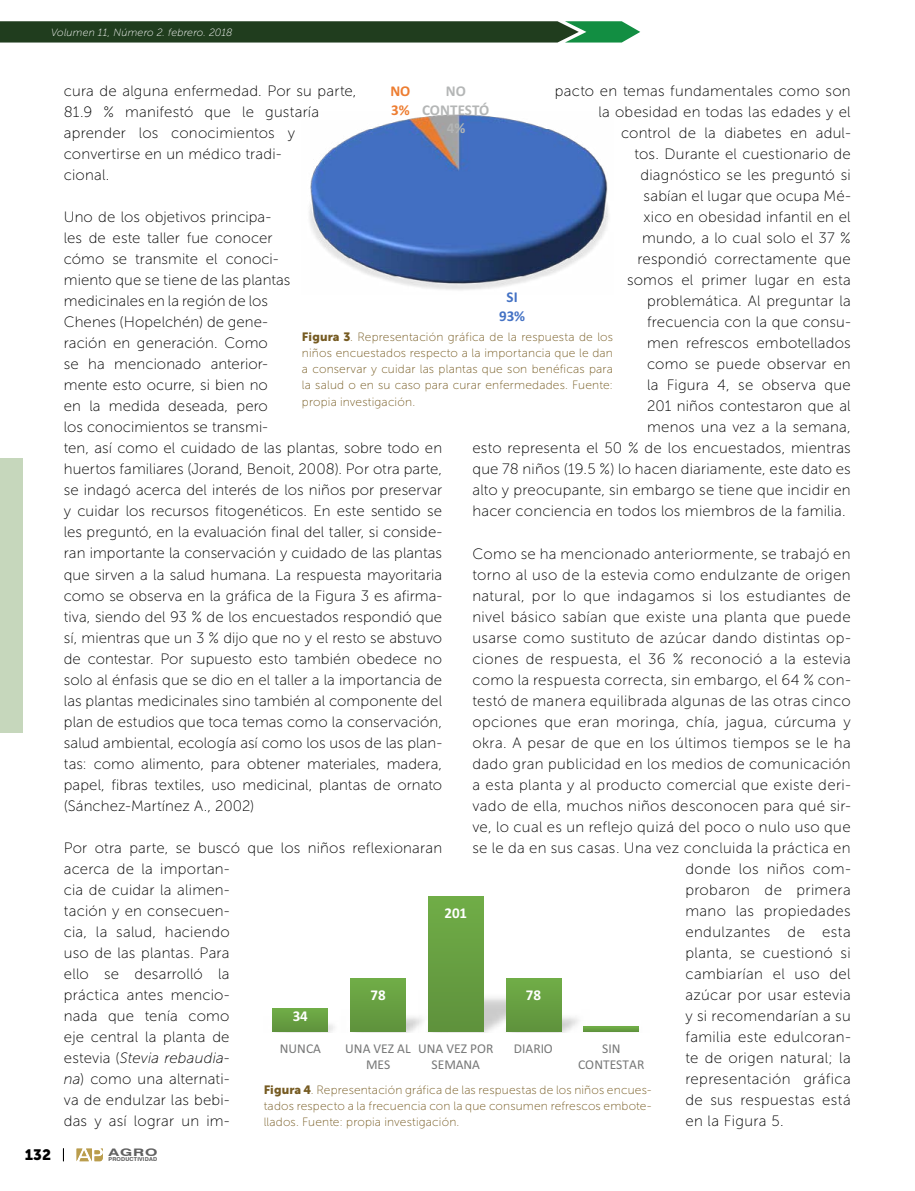
<style>
.page{position:relative;width:915px;height:1191px;background:#fff}
.page>*{position:absolute;margin:0;border:0;box-sizing:border-box;transform-origin:0 0}
.t1{font:15px/21px "Museo Sans 100";letter-spacing:.01em;color:#000}
.t2{font:700 15px/18.3px "Calibri";color:#b4b6b6;text-align:center}
.t3{font:700 15px "Calibri";letter-spacing:-.005em;color:#fff}
.t4{font:700 15px/18.3px "Calibri";color:#4472c4;text-align:center}
.t5{font:700 15px/18.3px "Calibri";color:#ed7d31}
.t6{font:15px "Museo Sans 900";color:#000}
.t7{font:13.5px/16.5px "Calibri";color:#767777;text-align:center}
.t8{font:300 13.5px "The Sans 3";color:#fff}
.t9{font:12px/16.2px "Museo Sans 100";letter-spacing:.015em;color:#765b22;text-align:justify}
.t10{font:italic 10.5px "Museo Sans 100";letter-spacing:.02em;color:#fff}
.t11{font:700 10.35px "Swiss 721 BT";color:#000;scale:1.52 1}
.t12{font:700 5.4px "Swiss 721 BT";letter-spacing:.03em;color:#000}
.s1{font-style:italic}
.s2{font-family:"Museo Sans 900"}
</style>
<div class="page">
<svg style="left:77px;top:1148px;width:26px;height:13px"></svg>
<svg style="left:63px;top:1148px;width:1px;height:13px"></svg>
<div style="left:0;top:458px;width:22px;height:275px;background:#c6d7bc"></div>
<svg style="left:0;top:21px;width:640px;height:22px;background:#2b4f2e"></svg>
<img style="left:309px;top:114px;width:300px;height:176px">
<img style="left:272px;top:1016px;width:63px;height:16px">
<img style="left:350px;top:1009px;width:69px;height:23px">
<img style="left:419px;top:991px;width:87px;height:41px">
<img style="left:496px;top:1009px;width:83px;height:23px">
<img style="left:574px;top:1021px;width:65px;height:11px">
<div style="left:273px;top:1008px;width:55px;height:23px;background:#68a042"></div>
<div style="left:350px;top:979px;width:55px;height:52px;background:linear-gradient(to right,#679f41,#679f41)"></div>
<div style="left:428px;top:896px;width:55px;height:135px;background:linear-gradient(to right,#679f42,#679f42)"></div>
<div style="left:506px;top:979px;width:55px;height:52px;background:linear-gradient(to right,#679f41,#679f41)"></div>
<div style="left:583px;top:1026px;width:55px;height:5px;background:#6ba544"></div>
<p class="t8" style="left:51px;top:21px;width:274px">Biofertilizantes y producción de caña de azúcar</p>
<p class="t10" style="left:51px;top:27px;width:183px">Volumen 11, Número 2. febrero. 2018</p>
<p class="t1" style="left:64px;top:81px;width:294px">cura de alguna enfermedad. Por su parte,<br>81.9 % manifestó que le gustaría aprender los conocimientos y convertirse en un médico tradi-<br>cional.</p>
<p class="t1" style="left:64px;top:207px;width:380px">Uno de los objetivos principa-<br>les de este taller fue conocer<br>cómo se transmite el conoci-<br>miento que se tiene de las plantas<br>medicinales en la región de los<br>Chenes (Hopelchén) de gene-<br>ración en generación. Como<br>se ha mencionado anterior-<br>mente esto ocurre, si bien no<br>en la medida deseada, pero<br>los conocimientos se transmi-<br>ten, así como el cuidado de las plantas, sobre todo en huertos familiares (Jorand, Benoit, 2008). Por otra parte, se indagó acerca del interés de los niños por preservar y cuidar los recursos fitogenéticos. En este sentido se les preguntó, en la evaluación final del taller, si conside&shy;ran importante la conservación y cuidado de las plantas que sirven a la salud humana. La respuesta mayoritaria como se observa en la gráfica de la Figura 3 es afirma&shy;tiva, siendo del 93 % de los encuestados respondió que sí, mientras que un 3 % dijo que no y el resto se abstuvo de contestar. Por supuesto esto también obedece no solo al énfasis que se dio en el taller a la importancia de las plantas medicinales sino también al componente del plan de estudios que toca temas como la conservación, salud ambiental, ecología así como los usos de las plan&shy;tas: como alimento, para obtener materiales, madera, papel, fibras textiles, uso medicinal, plantas de ornato (Sánchez-Martínez A., 2002)</p>
<p class="t1" style="left:64px;top:837px;width:380px">Por otra parte, se buscó que los niños reflexionaran acerca de la importan-<br>cia de cuidar la alimen-<br>tación y en consecuen-<br>cia, la salud, haciendo<br>uso de las plantas. Para<br>ello se desarrolló la<br>práctica antes mencio-<br>nada que tenía como<br>eje central la planta de<br>estevia (<span class="s1">Stevia rebaudia-<br>na</span>) como una alternati-<br>va de endulzar las bebi-<br>das y así lograr un im-</p>
<p class="t1" style="left:554px;top:81px;width:297px">pacto en temas fundamentales como son</p>
<p class="t1" style="left:598px;top:102px;width:254px">la obesidad en todas las edades y el</p>
<p class="t1" style="left:620px;top:123px;width:231px">control de la diabetes en adul-</p>
<p class="t1" style="left:634px;top:144px;width:217px">tos. Durante el cuestionario de</p>
<p class="t1" style="left:640px;top:165px;width:212px">diagnóstico se les preguntó si</p>
<p class="t1" style="left:643px;top:186px;width:208px">sabían el lugar que ocupa Mé-</p>
<p class="t1" style="left:643px;top:207px;width:209px">xico en obesidad infantil en el</p>
<p class="t1" style="left:641px;top:228px;width:210px">mundo, a lo cual solo el 37 %</p>
<p class="t1" style="left:637px;top:249px;width:214px">respondió correctamente que</p>
<p class="t1" style="left:626px;top:270px;width:225px">somos el primer lugar en esta</p>
<p class="t1" style="left:646px;top:291px;width:205px">problemática. Al preguntar la</p>
<p class="t1" style="left:646px;top:312px;width:205px">frecuencia con la que consu-</p>
<p class="t1" style="left:646px;top:333px;width:205px">men refrescos embotellados</p>
<p class="t1" style="left:646px;top:354px;width:205px">como se puede observar en</p>
<p class="t1" style="left:646px;top:375px;width:205px">la Figura 4, se observa que</p>
<p class="t1" style="left:646px;top:396px;width:205px">201 niños contestaron que al</p>
<p class="t1" style="left:646px;top:417px;width:205px">menos una vez a la semana,</p>
<p class="t1" style="left:472px;top:438px;width:380px">esto representa el 50 % de los encuestados, mientras</p>
<p class="t1" style="left:472px;top:459px;width:380px">que 78 niños (19.5 %) lo hacen diariamente, este dato es</p>
<p class="t1" style="left:472px;top:480px;width:380px">alto y preocupante, sin embargo se tiene que incidir en</p>
<p class="t1" style="left:472px;top:501px;width:375px">hacer conciencia en todos los miembros de la familia.</p>
<p class="t1" style="left:472px;top:543px;width:379px">Como se ha mencionado anteriormente, se trabajó en</p>
<p class="t1" style="left:472px;top:564px;width:379px">torno al uso de la estevia como endulzante de origen</p>
<p class="t1" style="left:472px;top:585px;width:380px">natural, por lo que indagamos si los estudiantes de</p>
<p class="t1" style="left:472px;top:606px;width:379px">nivel básico sabían que existe una planta que puede</p>
<p class="t1" style="left:472px;top:627px;width:379px">usarse como sustituto de azúcar dando distintas op-</p>
<p class="t1" style="left:472px;top:648px;width:380px">ciones de respuesta, el 36 % reconoció a la estevia</p>
<p class="t1" style="left:472px;top:669px;width:379px">como la respuesta correcta, sin embargo, el 64 % con-</p>
<p class="t1" style="left:472px;top:690px;width:380px">testó de manera equilibrada algunas de las otras cinco</p>
<p class="t1" style="left:472px;top:711px;width:379px">opciones que eran moringa, chía, jagua, cúrcuma y</p>
<p class="t1" style="left:472px;top:732px;width:380px">okra. A pesar de que en los últimos tiempos se le ha</p>
<p class="t1" style="left:472px;top:753px;width:380px">dado gran publicidad en los medios de comunicación</p>
<p class="t1" style="left:472px;top:774px;width:379px">a esta planta y al producto comercial que existe deri-</p>
<p class="t1" style="left:472px;top:795px;width:379px">vado de ella, muchos niños desconocen para qué sir-</p>
<p class="t1" style="left:472px;top:816px;width:379px">ve, lo cual es un reflejo quizá del poco o nulo uso que</p>
<p class="t1" style="left:472px;top:837px;width:379px">se le da en sus casas. Una vez concluida la práctica en</p>
<p class="t1" style="left:685px;top:858px;width:167px">donde los niños com-</p>
<p class="t1" style="left:685px;top:879px;width:167px">probaron de primera</p>
<p class="t1" style="left:685px;top:900px;width:167px">mano las propiedades</p>
<p class="t1" style="left:685px;top:921px;width:167px">endulzantes de esta</p>
<p class="t1" style="left:685px;top:942px;width:167px">planta, se cuestionó si</p>
<p class="t1" style="left:685px;top:963px;width:167px">cambiarían el uso del</p>
<p class="t1" style="left:685px;top:984px;width:167px">azúcar por usar estevia</p>
<p class="t1" style="left:685px;top:1005px;width:167px">y si recomendarían a su</p>
<p class="t1" style="left:685px;top:1026px;width:167px">familia este edulcoran-</p>
<p class="t1" style="left:685px;top:1047px;width:167px">te de origen natural; la</p>
<p class="t1" style="left:685px;top:1068px;width:167px">representación gráfica</p>
<p class="t1" style="left:685px;top:1089px;width:167px">de sus respuestas está</p>
<p class="t1" style="left:685px;top:1110px;width:100px">en la Figura 5.</p>
<p class="t5" style="left:390px;top:82px;width:22px">NO<br>3%</p>
<p class="t2" style="left:422px;top:82px;width:69px">NO<br>CONTESTÓ<br>4%</p>
<p class="t4" style="left:499px;top:288px;width:27px">SI<br>93%</p>
<p class="t9" style="left:302px;top:329px;width:312px"><span class="s2">Figura 3</span>. Representación gráfica de la respuesta de los niños encuestados respecto a la importancia que le dan a conservar y cuidar las plantas que son benéficas para la salud o en su caso para curar enfermedades. Fuente: propia investigación.</p>
<p class="t3" style="left:444px;top:902px;width:24px">201</p>
<p class="t3" style="left:370px;top:984px;width:17px">78</p>
<p class="t3" style="left:525px;top:984px;width:17px">78</p>
<p class="t3" style="left:293px;top:1005px;width:17px">34</p>
<p class="t7" style="left:280px;top:1039px;width:43px">NUNCA</p>
<p class="t7" style="left:345px;top:1039px;width:67px">UNA VEZ AL<br>MES</p>
<p class="t7" style="left:418px;top:1039px;width:77px">UNA VEZ POR<br>SEMANA</p>
<p class="t7" style="left:513px;top:1039px;width:40px">DIARIO</p>
<p class="t7" style="left:578px;top:1039px;width:68px">SIN<br>CONTESTAR</p>
<p class="t9" style="left:263px;top:1081px;width:389px"><span class="s2">Figura 4</span>. Representación gráfica de las respuestas de los niños encues&shy;tados respecto a la frecuencia con la que consumen refrescos embote&shy;llados. Fuente: propia investigación.</p>
<p class="t6" style="left:25px;top:1146px;width:28px">132</p>
<p class="t11" style="left:108px;top:1145px;width:34px">AGRO</p>
<p class="t12" style="left:108px;top:1155px;width:50px">PRODUCTIVIDAD</p>
</div>
